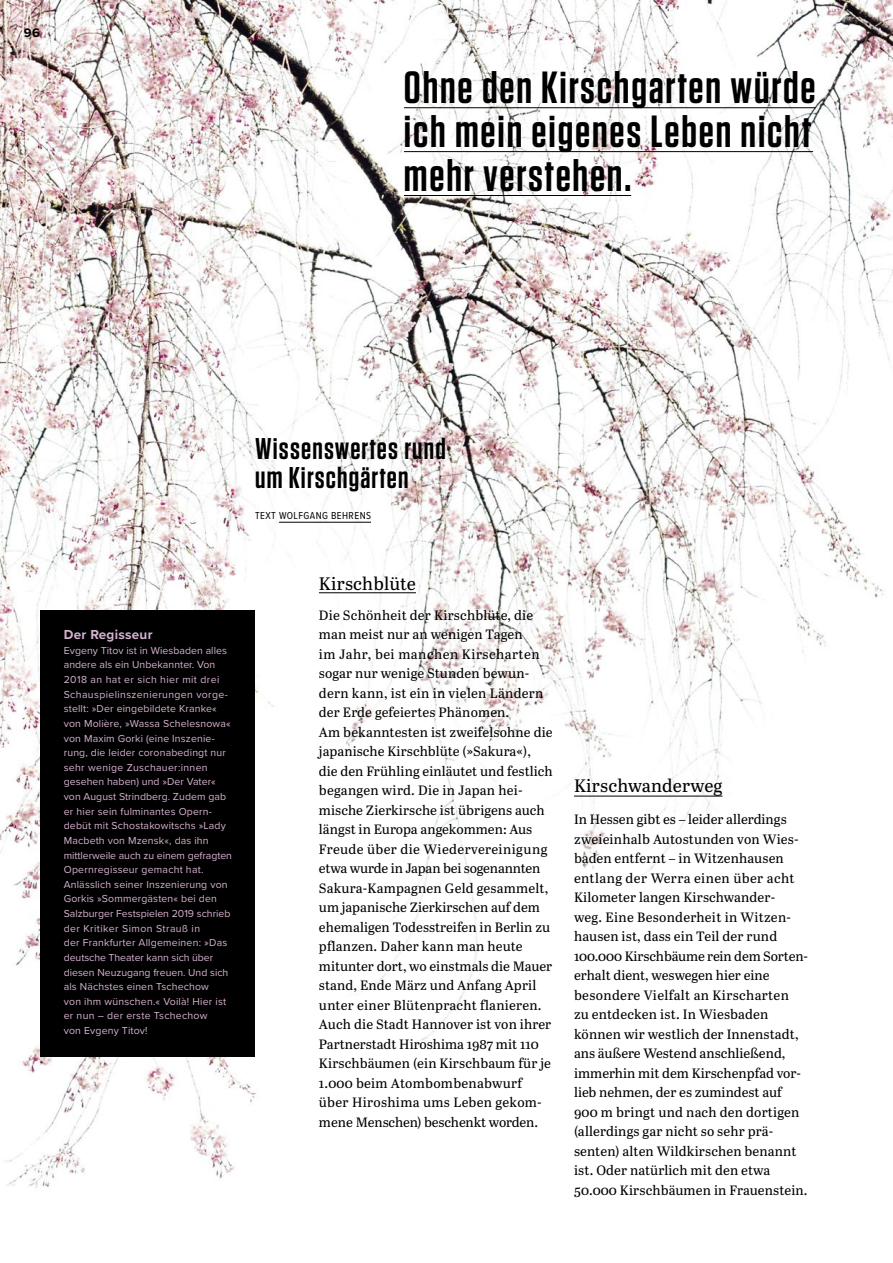
<style>
.page{position:relative;width:893px;height:1263px;background:#fff}
.page>*{position:absolute;margin:0;border:0;box-sizing:border-box;transform-origin:0 0}
.t1{font:600 45px/43.8px "Tungsten";letter-spacing:.04em;color:#000;text-align:justify}
.t2{font:600 30px/29.2px "Tungsten";letter-spacing:.04em;color:#000}
.t3{font:18px "Abril Text";letter-spacing:.01em;color:#000}
.t4{font:13.5px/19.5px "Abril Text";letter-spacing:.01em;color:#000}
.t5{font:700 13.5px "Proxima Nova";letter-spacing:.02em;color:#d6b2d1}
.t6{font:700 12.9px "Proxima Nova";color:#000}
.t7{font:10.5px/14.5px "Proxima Nova";letter-spacing:.015em;color:#d6b2d1}
.t8{font:10.5px "Proxima Nova Cond";letter-spacing:.04em;color:#000}
</style>
<div class="page">
<img style="left:0;top:0;width:893px;height:1188px">
<hr style="left:404px;top:107px;width:412px;height:1px;background:#000">
<hr style="left:404px;top:151px;width:409px;height:1px;background:#000">
<hr style="left:404px;top:195px;width:227px;height:1px;background:#000">
<hr style="left:319px;top:592px;width:97px;height:1px;background:#000">
<hr style="left:574px;top:796px;width:148px;height:1px;background:#000">
<hr style="left:279px;top:522px;width:92px;height:1px;background:#000">
<div style="left:40px;top:610px;width:215px;height:446px;background:#000"></div>
<p class="t6" style="left:24px;top:23px;width:18px">96</p>
<h1 class="t1" style="left:404px;top:66px;width:413px">Ohne den Kirschgarten würde ich mein eigenes Leben nicht mehr verstehen.</h1>
<p class="t5" style="left:64px;top:624px;width:90px">Der Regisseur</p>
<p class="t7" style="left:64px;top:642px;width:170px">Evgeny Titov ist in Wiesbaden alles andere als ein Unbekannter. Von<br>2018 an hat er sich hier mit drei<br>Schauspielinszenierungen vorge&shy;stellt: »Der eingebildete Kranke« von Molière, »Wassa Schelesnowa« von Maxim Gorki (eine Inszenie&shy;rung, die leider coronabedingt nur sehr wenige Zuschauer:innen gesehen haben) und »Der Vater« von August Strindberg. Zudem gab er hier sein fulminantes Opern&shy;debüt mit Schostakowitschs »Lady<br>Macbeth von Mzensk«, das ihn mittlerweile auch zu einem gefragten<br>Opernregisseur gemacht hat.<br>Anlässlich seiner Inszenierung von<br>Gorkis »Sommergästen« bei den<br>Salzburger Festspielen 2019 schrieb der Kritiker Simon Strauß in<br>der Frankfurter Allgemeinen: »Das deutsche Theater kann sich über diesen Neuzugang freuen. Und sich als Nächstes einen Tschechow<br>von ihm wünschen.« Voilà! Hier ist er nun – der erste Tschechow<br>von Evgeny Titov!</p>
<h2 class="t2" style="left:255px;top:434px;width:192px">Wissenswertes rund um Kirschgärten</h2>
<p class="t8" style="left:255px;top:508px;width:117px">TEXT WOLFGANG BEHRENS</p>
<h3 class="t3" style="left:319px;top:570px;width:99px">Kirschblüte</h3>
<p class="t4" style="left:319px;top:604px;width:235px">Die Schönheit der Kirschblüte, die man meist nur an wenigen Tagen<br>im Jahr, bei manchen Kirscharten sogar nur wenige Stunden bewun&shy;dern kann, ist ein in vielen Ländern der Erde gefeiertes Phänomen.<br>Am bekanntesten ist zweifelsohne die japanische Kirschblüte (»Sakura«), die den Frühling einläutet und festlich begangen wird. Die in Japan hei&shy;mische Zierkirsche ist übrigens auch längst in Europa angekommen: Aus Freude über die Wiedervereinigung etwa wurde in Japan bei sogenannten Sakura-Kampagnen Geld gesammelt, um japanische Zierkirschen auf dem ehemaligen Todesstreifen in Berlin zu pflanzen. Daher kann man heute mitunter dort, wo einstmals die Mauer stand, Ende März und Anfang April unter einer Blütenpracht flanieren.<br>Auch die Stadt Hannover ist von ihrer Partnerstadt Hiroshima 1987 mit 110<br>Kirschbäumen (ein Kirschbaum für je 1.000 beim Atombombenabwurf über Hiroshima ums Leben gekom&shy;mene Menschen) beschenkt worden.</p>
<h3 class="t3" style="left:574px;top:773px;width:150px">Kirschwanderweg</h3>
<p class="t4" style="left:574px;top:809px;width:235px">In Hessen gibt es – leider allerdings zweieinhalb Autostunden von Wies&shy;baden entfernt – in Witzenhausen entlang der Werra einen über acht Kilometer langen Kirschwander-<br>weg. Eine Besonderheit in Witzen&shy;hausen ist, dass ein Teil der rund 100.000 Kirschbäume rein dem Sorten&shy;erhalt dient, weswegen hier eine besondere Vielfalt an Kirscharten<br>zu entdecken ist. In Wiesbaden können wir westlich der Innenstadt, ans äußere Westend anschließend, immerhin mit dem Kirschenpfad vor&shy;lieb nehmen, der es zumindest auf 900 m bringt und nach den dortigen (allerdings gar nicht so sehr prä&shy;senten) alten Wildkirschen benannt ist. Oder natürlich mit den etwa 50.000 Kirschbäumen in Frauenstein.</p>
</div>
